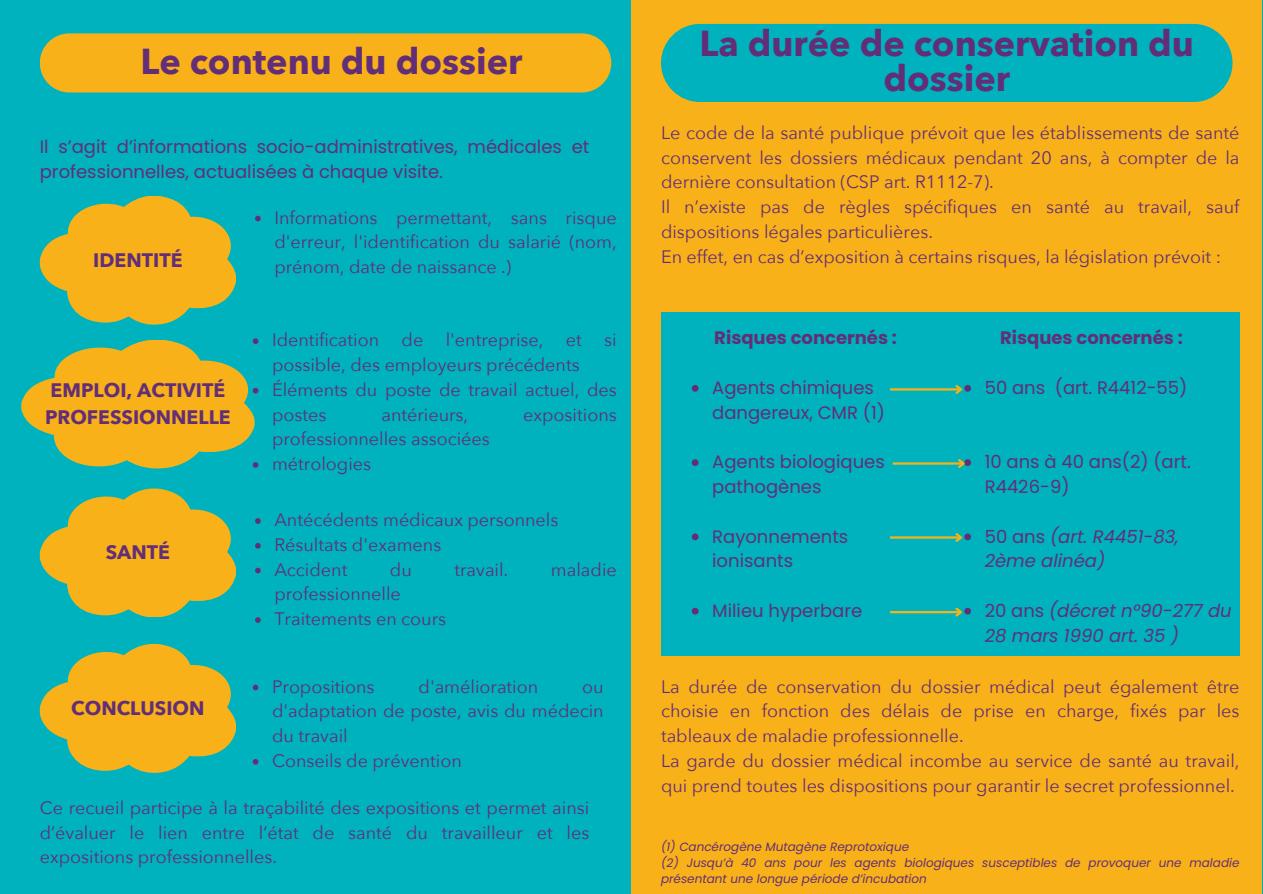
<style>
.page{position:relative;width:1263px;height:894px;background:#fff}
.page>*{position:absolute;margin:0;border:0;box-sizing:border-box;transform-origin:0 0}
.t1{font:700 36px/34.8px "Avenir Next";color:#622e77;text-align:center}
.t2{font:700 19.5px/27px "Avenir Next";color:#622e77}
.t3{font:18px/24.8px "Avenir Next";color:#622e77;text-align:justify}
.t4{font:18px/24.8px "Poppins";color:#622e77}
.t5{font:italic 18px/24.8px "Poppins";color:#622e77}
.t6{font:700 18px "Poppins";color:#622e77}
.t7{font:italic 12px/16px "Poppins";color:#622e77}
.s1{font-style:normal}
</style>
<div class="page">
<div style="left:0;top:0;width:1263px;height:893px;background:#00b2bd"></div>
<div style="left:631px;top:0;width:631px;height:893px;background:#f9b119"></div>
<div style="left:661px;top:24px;width:571px;height:78px;background:#00b2bd;border-radius:39px"></div>
<div style="left:661px;top:312px;width:293px;height:344px;background:#00b2bd"></div>
<div style="left:947px;top:312px;width:292px;height:344px;background:#00b2bd"></div>
<svg style="left:692px;top:385px;width:6px;height:6px"></svg>
<svg style="left:692px;top:459px;width:6px;height:7px"></svg>
<svg style="left:692px;top:533px;width:6px;height:7px"></svg>
<svg style="left:692px;top:607px;width:6px;height:7px"></svg>
<hr style="left:890px;top:388px;width:71px;height:2px;background:#f9b119">
<svg style="left:953px;top:385px;width:18px;height:9px"></svg>
<hr style="left:893px;top:462px;width:71px;height:2px;background:#f9b119">
<svg style="left:956px;top:459px;width:15px;height:9px"></svg>
<hr style="left:890px;top:536px;width:71px;height:2px;background:#f9b119">
<svg style="left:953px;top:533px;width:18px;height:9px"></svg>
<hr style="left:890px;top:611px;width:71px;height:2px;background:#f9b119">
<svg style="left:953px;top:607px;width:18px;height:10px"></svg>
<div style="left:40px;top:33px;width:571px;height:59px;background:#f9b119;border-radius:30px"></div>
<svg style="left:40px;top:196px;width:196px;height:128px"></svg>
<svg style="left:40px;top:488px;width:196px;height:129px"></svg>
<svg style="left:40px;top:644px;width:196px;height:128px"></svg>
<svg style="left:255px;top:216px;width:6px;height:5px"></svg>
<svg style="left:21px;top:338px;width:237px;height:130px"></svg>
<svg style="left:255px;top:518px;width:6px;height:5px"></svg>
<svg style="left:255px;top:543px;width:6px;height:5px"></svg>
<svg style="left:255px;top:567px;width:6px;height:6px"></svg>
<svg style="left:255px;top:617px;width:6px;height:5px"></svg>
<svg style="left:253px;top:684px;width:5px;height:6px"></svg>
<svg style="left:253px;top:759px;width:5px;height:5px"></svg>
<p class="t1" style="left:140px;top:45px;width:383px">Le contenu du dossier</p>
<p class="t4" style="left:40px;top:134px;width:551px">Il s’agit d’informations socio-administratives, médicales et professionnelles, actualisées à chaque visite.</p>
<p class="t2" style="left:93px;top:247px;width:91px">IDENTITÉ</p>
<p class="t2" style="left:45px;top:377px;width:187px">EMPLOI, ACTIVITÉ<br>PROFESSIONNELLE</p>
<p class="t2" style="left:106px;top:539px;width:66px">SANTÉ</p>
<p class="t2" style="left:71px;top:695px;width:135px">CONCLUSION</p>
<p class="t3" style="left:274px;top:205px;width:344px">Informations permettant, sans risque d'erreur, l'identification du salarié (nom, prénom, date de naissance .)</p>
<p class="t3" style="left:272px;top:328px;width:346px">Identification de l'entreprise, et si possible, des employeurs précédents</p>
<p class="t3" style="left:272px;top:377px;width:346px">Éléments du poste de travail actuel, des postes</p>
<p class="t3" style="left:381px;top:402px;width:88px">antérieurs,</p>
<p class="t3" style="left:523px;top:402px;width:95px">expositions</p>
<p class="t3" style="left:272px;top:427px;width:219px">professionnelles associées</p>
<p class="t3" style="left:272px;top:452px;width:101px">métrologies</p>
<p class="t3" style="left:274px;top:508px;width:286px">Antécédents médicaux personnels</p>
<p class="t3" style="left:274px;top:532px;width:168px">Résultats d'examens</p>
<p class="t3" style="left:274px;top:557px;width:74px">Accident</p>
<p class="t3" style="left:390px;top:557px;width:23px">du</p>
<p class="t3" style="left:454px;top:557px;width:55px">travail.</p>
<p class="t3" style="left:551px;top:557px;width:67px">maladie</p>
<p class="t3" style="left:274px;top:582px;width:128px">professionnelle</p>
<p class="t3" style="left:274px;top:607px;width:173px">Traitements en cours</p>
<p class="t3" style="left:272px;top:674px;width:104px">Propositions</p>
<p class="t3" style="left:419px;top:674px;width:121px">d'amélioration</p>
<p class="t3" style="left:272px;top:674px;width:333px;text-indent:310px">ou d'adaptation de poste, avis du médecin du travail</p>
<p class="t3" style="left:272px;top:748px;width:191px">Conseils de prévention</p>
<p class="t3" style="left:40px;top:795px;width:551px">Ce recueil participe à la traçabilité des expositions et permet ainsi d’évaluer le lien entre l’état de santé du travailleur et les expositions professionnelles.</p>
<p class="t1" style="left:699px;top:27px;width:496px">La durée de conservation du dossier</p>
<p class="t3" style="left:661px;top:121px;width:580px">Le code de la santé publique prévoit que les établissements de santé conservent les dossiers médicaux pendant 20 ans, à compter de la dernière consultation (CSP art. R1112-7).</p>
<p class="t3" style="left:661px;top:195px;width:580px">Il n’existe pas de règles spécifiques en santé au travail, sauf dispositions légales particulières.</p>
<p class="t3" style="left:661px;top:244px;width:562px">En effet, en cas d’exposition à certains risques, la législation prévoit :</p>
<p class="t6" style="left:714px;top:325px;width:184px">Risques concernés :</p>
<p class="t4" style="left:712px;top:375px;width:174px">Agents chimiques dangereux, CMR (1)</p>
<p class="t4" style="left:712px;top:449px;width:174px">Agents biologiques pathogènes</p>
<p class="t4" style="left:712px;top:523px;width:138px">Rayonnements ionisants</p>
<p class="t4" style="left:712px;top:598px;width:152px">Milieu hyperbare</p>
<p class="t6" style="left:1000px;top:325px;width:184px">Risques concernés :</p>
<p class="t4" style="left:985px;top:375px;width:204px">50 ans (art. R4412-55)</p>
<p class="t4" style="left:985px;top:449px;width:208px">10 ans à 40 ans(2) (art.<br>R4426-9)</p>
<p class="t5" style="left:985px;top:523px;width:196px"><span class="s1">50 ans</span> (art. R4451-83,<br>2ème alinéa)</p>
<p class="t5" style="left:985px;top:598px;width:248px"><span class="s1">20 ans</span> (décret n°90-277 du<br>28 mars 1990 art. 35 )</p>
<p class="t3" style="left:661px;top:674px;width:580px">La durée de conservation du dossier médical peut également être choisie en fonction des délais de prise en charge, fixés par les tableaux de maladie professionnelle.</p>
<p class="t3" style="left:661px;top:748px;width:580px">La garde du dossier médical incombe au service de santé au travail, qui prend toutes les dispositions pour garantir le secret professionnel.</p>
<p class="t7" style="left:661px;top:838px;width:250px">(1) Cancérogène Mutagène Reprotoxique</p>
<p class="t7" style="left:661px;top:854px;width:580px">(2) Jusqu’à 40 ans pour les agents biologiques susceptibles de provoquer une maladie présentant une longue période d’incubation</p>
</div>
